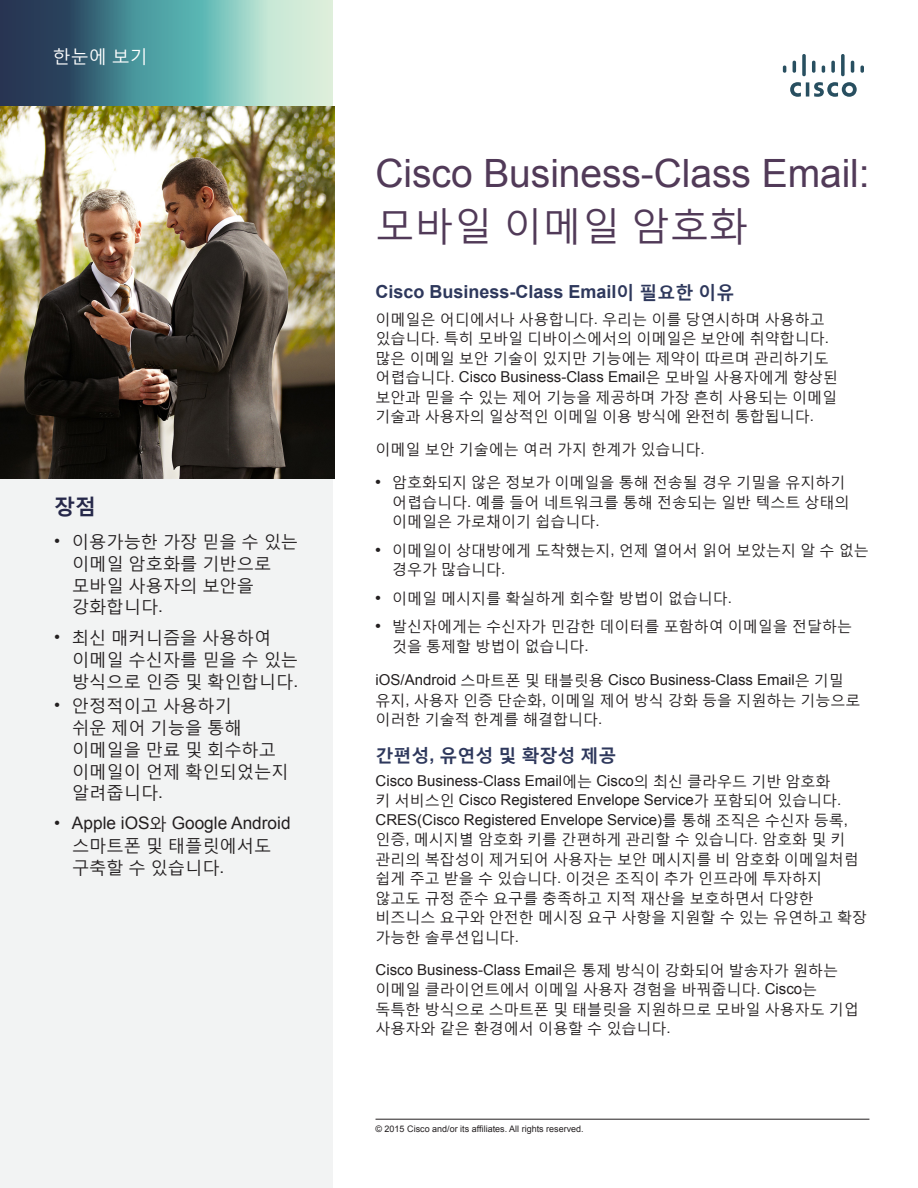
<style>
.page{position:relative;width:918px;height:1188px;background:#fff}
.page>*{position:absolute;margin:0;border:0;box-sizing:border-box;transform-origin:0 0}
.Paragraph_Style8{font:39px/51px "Arial";color:#513a58}
.Paragraph_Style2{font:700 21px "Malgun Gothic";color:#262849}
.Paragraph_Style9{font:700 18px "Arial";color:#2e385c}
.Paragraph_Style17{font:700 18px "Malgun Gothic";color:#2e385c}
.Paragraph_Style1{font:18px "Malgun Gothic";color:#fff}
.Paragraph_Style6{font:17.25px/21.8px "Malgun Gothic";color:#231f20}
.Paragraph_Style7{font:17.25px/21.8px "Arial";color:#231f20}
.Paragraph_Style3{font:17.25px/21.8px "Malgun Gothic";color:#231f20}
.Paragraph_Style4{font:17.25px/21.8px "Malgun Gothic";color:#231f20}
.Paragraph_Style18{font:15px/19.5px "Malgun Gothic";color:#231f20}
.Paragraph_Style10{font:15px/19.5px "Malgun Gothic";color:#231f20}
.Paragraph_Style16{font:15px/19.5px "Malgun Gothic";color:#231f20}
.Paragraph_Style12{font:15px/19.5px "Malgun Gothic";color:#231f20}
.Paragraph_Style13{font:15px/19.5px "Malgun Gothic";color:#231f20}
.Paragraph_Style15{font:15px/19.5px "Malgun Gothic";color:#231f20}
.Paragraph_Style11{font:15px "Malgun Gothic";color:#231f20}
.Paragraph_Style1-2{font:9px "Arial";color:#231f20}
.s1{font-family:"Arial"}
.s2{font-family:"Malgun Gothic"}
.s3{font-family:"Arial";font-weight:700}
</style>
<div class="page">
<div style="left:0;top:106px;width:333px;height:1082px;background:#f2f3f3"></div>
<svg style="left:0;top:0;width:333px;height:106px;background:#699a9e"></svg>
<img style="left:0;top:106px;width:335px;height:373px">
<hr style="left:806px;top:82px;width:3px;height:15px;background:#284f60">
<svg style="left:790px;top:82px;width:11px;height:15px"></svg>
<svg style="left:814px;top:82px;width:43px;height:15px"></svg>
<svg style="left:783px;top:66px;width:3px;height:7px"></svg>
<svg style="left:793px;top:61px;width:3px;height:12px"></svg>
<svg style="left:802px;top:54px;width:4px;height:22px"></svg>
<svg style="left:812px;top:61px;width:3px;height:12px"></svg>
<svg style="left:822px;top:66px;width:3px;height:7px"></svg>
<svg style="left:831px;top:61px;width:4px;height:12px"></svg>
<svg style="left:841px;top:54px;width:4px;height:22px"></svg>
<svg style="left:851px;top:61px;width:3px;height:12px"></svg>
<svg style="left:860px;top:66px;width:4px;height:7px"></svg>
<hr style="left:376px;top:1119px;width:493px;height:1px;background:#231f20">
<p class="Paragraph_Style1" style="left:53px;top:45px;width:97px">한눈에 보기</p>
<p class="Paragraph_Style2" style="left:54px;top:493px;width:43px">장점</p>
<p class="Paragraph_Style3" style="left:72px;top:530px;width:228px;text-indent:-18px"><span class="s1">•</span> 이용가능한 가장 믿을 수 있는 이메일 암호화를 기반으로 모바일 사용자의 보안을 강화합니다<span class="s1">.</span></p>
<p class="Paragraph_Style4" style="left:72px;top:626px;width:228px;text-indent:-18px"><span class="s1">•</span> 최신 매커니즘을 사용하여 이메일 수신자를 믿을 수 있는 방식으로 인증 및 확인합니다<span class="s1">.</span></p>
<p class="Paragraph_Style6" style="left:72px;top:695px;width:218px;text-indent:-18px"><span class="s1">•</span> 안정적이고 사용하기<br>쉬운 제어 기능을 통해 이메일을 만료 및 회수하고 이메일이 언제 확인되었는지 알려줍니다<span class="s1">.</span></p>
<p class="Paragraph_Style7" style="left:72px;top:812px;width:220px;text-indent:-18px">• Apple iOS<span class="s2">와</span> Google Android <span class="s2">스마트폰 및 태플릿에서도 구축할 수 있습니다</span>.</p>
<p class="Paragraph_Style8" style="left:376px;top:148px;width:496px">Cisco Business-Class Email: <span class="s2">모바일 이메일 암호화</span></p>
<p class="Paragraph_Style9" style="left:376px;top:280px;width:361px">Cisco Business-Class Email<span class="s2">이 필요한 이유</span></p>
<p class="Paragraph_Style10" style="left:376px;top:309px;width:464px">이메일은 어디에서나 사용합니다<span class="s1">.</span> 우리는 이를 당연시하며 사용하고 있습니다<span class="s1">.</span> 특히 모바일 디바이스에서의 이메일은 보안에 취약합니다<span class="s1">. </span>많은 이메일 보안 기술이 있지만 기능에는 제약이 따르며 관리하기도 어렵습니다<span class="s1">. Cisco Business-Class Email</span>은 모바일 사용자에게 향상된 보안과 믿을 수 있는 제어 기능을 제공하며 가장 흔히 사용되는 이메일 기술과 사용자의 일상적인 이메일 이용 방식에 완전히 통합됩니다<span class="s1">.</span></p>
<p class="Paragraph_Style11" style="left:376px;top:440px;width:331px">이메일 보안 기술에는 여러 가지 한계가 있습니다<span class="s1">.</span></p>
<p class="Paragraph_Style12" style="left:392px;top:473px;width:459px;text-indent:-16px"><span class="s3">•</span> 암호화되지 않은 정보가 이메일을 통해 전송될 경우 기밀을 유지하기 어렵습니다<span class="s1">.</span> 예를 들어 네트워크를 통해 전송되는 일반 텍스트 상태의 이메일은 가로채이기 쉽습니다<span class="s1">.</span></p>
<p class="Paragraph_Style13" style="left:392px;top:540px;width:478px;text-indent:-16px"><span class="s3">•</span> 이메일이 상대방에게 도착했는지<span class="s1">,</span> 언제 열어서 읽어 보았는지 알 수 없는 경우가 많습니다<span class="s1">.</span></p>
<p class="Paragraph_Style13" style="left:376px;top:588px;width:358px"><span class="s3">•</span> 이메일 메시지를 확실하게 회수할 방법이 없습니다<span class="s1">.</span></p>
<p class="Paragraph_Style15" style="left:392px;top:617px;width:462px;text-indent:-16px"><span class="s3">•</span> 발신자에게는 수신자가 민감한 데이터를 포함하여 이메일을 전달하는 것을 통제할 방법이 없습니다<span class="s1">.</span></p>
<p class="Paragraph_Style16" style="left:376px;top:671px;width:487px"><span class="s1">iOS/Android</span> 스마트폰 및 태블릿용 <span class="s1">Cisco Business-Class Email</span>은 기밀 유지<span class="s1">,</span> 사용자 인증 단순화<span class="s1">,</span> 이메일 제어 방식 강화 등을 지원하는 기능으로 이러한 기술적 한계를 해결합니다<span class="s1">.</span></p>
<p class="Paragraph_Style17" style="left:376px;top:744px;width:243px">간편성<span class="s1">,</span> 유연성 및 확장성 제공</p>
<p class="Paragraph_Style18" style="left:376px;top:771px;width:493px"><span class="s1">Cisco Business-Class Email</span>에는 <span class="s1">Cisco</span>의 최신 클라우드 기반 암호화<br>키 서비스인 <span class="s1">Cisco Registered Envelope Service</span>가 포함되어 있습니다<span class="s1">.<br>CRES(Cisco Registered Envelope Service)</span>를 통해 조직은 수신자 등록<span class="s1">, </span>인증<span class="s1">,</span> 메시지별 암호화 키를 간편하게 관리할 수 있습니다<span class="s1">.</span> 암호화 및 키 관리의 복잡성이 제거되어 사용자는 보안 메시지를 비 암호화 이메일처럼 쉽게 주고 받을 수 있습니다<span class="s1">.</span> 이것은 조직이 추가 인프라에 투자하지 않고도 규정 준수 요구를 충족하고 지적 재산을 보호하면서 다양한 비즈니스 요구와 안전한 메시징 요구 사항을 지원할 수 있는 유연하고 확장 가능한 솔루션입니다<span class="s1">.</span></p>
<p class="Paragraph_Style18" style="left:376px;top:960px;width:485px"><span class="s1">Cisco Business-Class Email</span>은 통제 방식이 강화되어 발송자가 원하는 이메일 클라이언트에서 이메일 사용자 경험을 바꿔줍니다<span class="s1">. Cisco</span>는 독특한 방식으로 스마트폰 및 태블릿을 지원하므로 모바일 사용자도 기업 사용자와 같은 환경에서 이용할 수 있습니다<span class="s1">.</span></p>
<p class="Paragraph_Style1-2" style="left:376px;top:1123px;width:210px">© 2015 Cisco and/or its affiliates. All rights reserved.</p>
</div>
